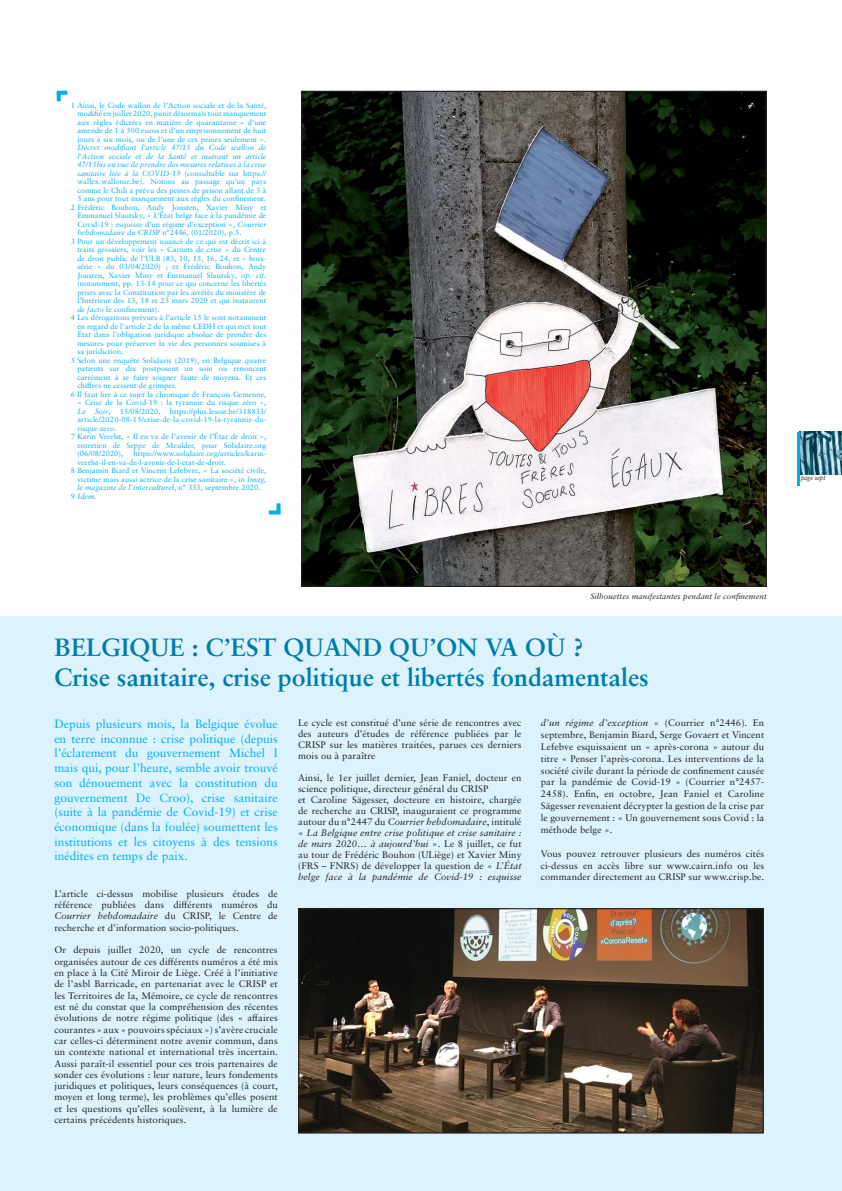
<style>
.page{position:relative;width:842px;height:1191px;background:#fff}
.page>*{position:absolute;margin:0;border:0;box-sizing:border-box;transform-origin:0 0}
.t1{font:700 25px/30px "Sabon LT Pro";color:#007dad}
.t2{font:12px/14.7px "Sabon LT Pro";color:#00aeef;text-align:justify}
.t3{font:9.5px/11.3px "Sabon LT Pro";letter-spacing:.01em;color:#231f20;text-align:justify}
.t4{font:italic 8px "Sabon LT Pro";letter-spacing:.01em;color:#231f20}
.t5{font:7.5px/8.5px "Sabon LT Pro";letter-spacing:.01em;color:#00aeef;text-align:justify}
.t6{font:italic 7.5px "Sabon LT Pro";letter-spacing:.01em;color:#00aeef}
.t7{font:italic 7px "Sabon LT Pro";letter-spacing:-.015em;color:#231f20;scale:.9 1}
.s1{font-style:normal}
.s2{font-style:italic}
</style>
<div class="page">
<div style="left:0;top:617px;width:842px;height:574px;background:#dcf2fd"></div>
<img style="left:303px;top:93px;width:462px;height:492px">
<img style="left:799px;top:432px;width:43px;height:42px">
<hr style="left:797px;top:432px;width:2px;height:53px;background:#00aeef">
<svg style="left:276px;top:503px;width:4px;height:7px"></svg>
<svg style="left:269px;top:510px;width:11px;height:4px"></svg>
<svg style="left:57px;top:95px;width:4px;height:6px"></svg>
<svg style="left:57px;top:91px;width:10px;height:4px"></svg>
<img style="left:300px;top:910px;width:462px;height:221px">
<div style="left:298px;top:908px;width:466px;height:225px;border:1px solid #231f20"></div>
<p class="t5" style="left:77px;top:102px;width:191px;text-indent:-6px">1 Ainsi, le Code wallon de l’Action sociale et de la Santé, modifié en juillet 2020, punit désormais tout manquement aux règles édictées en matière de quarantaine « d’une amende de 1 à 500 euros et d’un emprisonnement de huit jours à six mois, ou de l’une de ces peines seulement ».</p>
<p class="t6" style="left:77px;top:144px;width:191px">Décret modifiant l’article 47/15 du Code wallon de</p>
<p class="t6" style="left:77px;top:152px;width:190px">l’Action sociale et de la Santé et insérant un article</p>
<p class="t6" style="left:77px;top:161px;width:190px">47/15bis en vue de prendre des mesures relatives à la crise</p>
<p class="t6" style="left:77px;top:169px;width:190px">sanitaire liée à la COVID-19 <span class="s1">(consultable sur https://</span></p>
<p class="t5" style="left:77px;top:178px;width:190px">wallex.wallonie.be). Notons au passage qu’un pays</p>
<p class="t5" style="left:77px;top:187px;width:190px">comme le Chili a prévu des peines de prison allant de 3 à</p>
<p class="t5" style="left:77px;top:195px;width:190px">5 ans pour tout manquement aux règles du confinement.</p>
<p class="t5" style="left:71px;top:204px;width:197px">2 Frédéric Bouhon, Andy Jousten, Xavier Miny et</p>
<p class="t5" style="left:77px;top:212px;width:190px">Emmanuel Slautsky, « L’État belge face à la pandémie de</p>
<p class="t5" style="left:77px;top:221px;width:190px">Covid-19 : esquisse d’un régime d’exception », <span class="s2">Courrier</span></p>
<p class="t5" style="left:77px;top:229px;width:166px"><span class="s2">hebdomadaire du CRIS</span>P n°2446, (01/2020), p.5.</p>
<p class="t5" style="left:71px;top:238px;width:197px">3 Pour un développement nuancé de ce qui est décrit ici à</p>
<p class="t5" style="left:77px;top:246px;width:190px">traits grossiers, voir les « Carnets de crise » du Centre</p>
<p class="t5" style="left:77px;top:255px;width:190px">de droit public de l’ULB (#3, 10, 15, 16, 24, et « hors-</p>
<p class="t5" style="left:77px;top:263px;width:190px">série » du 03/04/2020) ; et Frédéric Bouhon, Andy</p>
<p class="t5" style="left:77px;top:272px;width:190px">Jousten, Xavier Miny et Emmanuel Slautsky, <span class="s2">op. cit.</span></p>
<p class="t5" style="left:77px;top:280px;width:190px">(notamment, pp. 13-14 pour ce qui concerne les libertés</p>
<p class="t5" style="left:77px;top:289px;width:190px">prises avec la Constitution par les arrêtés du ministère de</p>
<p class="t5" style="left:77px;top:297px;width:191px">l’Intérieur des 13, 18 et 23 mars 2020 et qui instaurent</p>
<p class="t5" style="left:77px;top:306px;width:84px"><span class="s2">de facto</span> le confinement).</p>
<p class="t5" style="left:71px;top:314px;width:197px">4 Les dérogations prévues à l’article 15 le sont notamment</p>
<p class="t5" style="left:77px;top:323px;width:191px">en regard de l’article 2 de la même CEDH et qui met tout</p>
<p class="t5" style="left:77px;top:331px;width:190px">État dans l’obligation juridique absolue de prendre des</p>
<p class="t5" style="left:77px;top:340px;width:191px">mesures pour préserver la vie des personnes soumises à</p>
<p class="t5" style="left:77px;top:348px;width:48px">sa juridiction.</p>
<p class="t5" style="left:71px;top:357px;width:197px">5 Selon une enquête Solidaris (2019), en Belgique quatre</p>
<p class="t5" style="left:77px;top:365px;width:190px">patients sur dix postposent un soin ou renoncent</p>
<p class="t5" style="left:77px;top:373px;width:191px">carrément à se faire soigner faute de moyens. Et ces</p>
<p class="t5" style="left:77px;top:382px;width:100px">chiffres ne cessent de grimper.</p>
<p class="t5" style="left:71px;top:390px;width:197px">6 Il faut lire à ce sujet la chronique de François Gemenne,</p>
<p class="t5" style="left:77px;top:399px;width:191px">« Crise de la Covid-19 : la tyrannie du risque zéro »,</p>
<p class="t5" style="left:77px;top:407px;width:190px"><span class="s2">Le Soir</span>, 15/08/2020, https://plus.lesoir.be/318833/</p>
<p class="t5" style="left:77px;top:416px;width:191px">article/2020-08-15/crise-de-la-covid-19-la-tyrannie-du-</p>
<p class="t5" style="left:77px;top:424px;width:41px">risque-zero.</p>
<p class="t5" style="left:71px;top:433px;width:197px">7 Karin Verelst, « Il en va de l’avenir de l’État de droit »,</p>
<p class="t5" style="left:77px;top:441px;width:190px">entretien de Seppe de Meulder, pour Solidaire.org</p>
<p class="t5" style="left:77px;top:450px;width:47px">(06/08/2020),</p>
<p class="t5" style="left:133px;top:450px;width:134px">https://www.solidaire.org/articles/karin-</p>
<p class="t5" style="left:77px;top:458px;width:150px">verelst-il-en-va-de-l-avenir-de-l-etat-de-droit.</p>
<p class="t5" style="left:71px;top:467px;width:197px">8 Benjamin Biard et Vincent Lefebvre, « La société civile,</p>
<p class="t5" style="left:77px;top:475px;width:190px">victime mais aussi actrice de la crise sanitaire », in <span class="s2">Imag,</span></p>
<p class="t6" style="left:77px;top:484px;width:185px">le magazine de l’interculturel<span class="s1">, n° 353, septembre 2020.</span></p>
<p class="t6" style="left:71px;top:492px;width:27px"><span class="s1">9</span> Idem<span class="s1">.</span></p>
<p class="t7" style="left:801px;top:474px;width:29px">page sept</p>
<p class="t4" style="left:590px;top:592px;width:178px">Silhouettes manifestantes pendant le confinement</p>
<h1 class="t1" style="left:54px;top:634px;width:596px">BELGIQUE : C’EST QUAND QU’ON VA OÙ ?<br>Crise sanitaire, crise politique et libertés fondamentales</h1>
<p class="t2" style="left:54px;top:717px;width:225px">Depuis plusieurs mois, la Belgique évolue en terre inconnue : crise politique (depuis l’éclatement du gouvernement Michel I mais qui, pour l’heure, semble avoir trouvé son dénouement avec la constitution du gouvernement De Croo), crise sanitaire (suite à la pandémie de Covid-19) et crise économique (dans la foulée) soumettent les institutions et les citoyens à des tensions inédites en temps de paix.</p>
<p class="t3" style="left:298px;top:718px;width:225px;line-height:11px">Le cycle est constitué d’une série de rencontres avec des auteurs d’études de référence publiées par le CRISP sur les matières traitées, parues ces derniers mois ou à paraître</p>
<p class="t3" style="left:541px;top:717px;width:225px;line-height:11.9px"><span class="s2">d’un régime d’exception</span> » (Courrier n°2446). En septembre, Benjamin Biard, Serge Govaert et Vincent Lefebve esquissaient un « après-corona » autour du titre « Penser l’après-corona. Les interventions de la société civile durant la période de confinement causée par la pandémie de Covid-19 » (Courrier n°2457- 2458). Enfin, en octobre, Jean Faniel et Caroline Sägesser revenaient décrypter la gestion de la crise par le gouvernement : « Un gouvernement sous Covid : la méthode belge ».</p>
<p class="t3" style="left:541px;top:848px;width:225px;line-height:11.9px">Vous pouvez retrouver plusieurs des numéros cités ci-dessus en accès libre sur www.cairn.info ou les commander directement au CRISP sur www.crisp.be.</p>
<p class="t3" style="left:298px;top:773px;width:225px;line-height:11px;text-align:left">Ainsi, le 1er juillet dernier, Jean Faniel, docteur en science politique, directeur général du CRISP<br>et Caroline Sägesser, docteure en histoire, chargée de recherche au CRISP, inauguraient ce programme autour du n°2447 du <span class="s2">Courrier hebdomadaire</span>, intitulé « <span class="s2">La Belgique entre crise politique et crise sanitaire : de mars 2020… à aujourd’hui</span> ». Le 8 juillet, ce fut au tour de Frédéric Bouhon (ULiège) et Xavier Miny (FRS – FNRS) de développer la question de « <span class="s2">L’État belge face à la pandémie de Covid-19 : esquisse</span></p>
<p class="t3" style="left:54px;top:888px;width:225px">L’article ci-dessus mobilise plusieurs études de référence publiées dans différents numéros du <span class="s2">Courrier hebdomadaire</span> du CRISP, le Centre de recherche et d’information socio-politiques.</p>
<p class="t3" style="left:54px;top:945px;width:225px">Or depuis juillet 2020, un cycle de rencontres organisées autour de ces différents numéros a été mis en place à la Cité Miroir de Liège. Créé à l’initiative de l’asbl Barricade, en partenariat avec le CRISP et les Territoires de la, Mémoire, ce cycle de rencontres est né du constat que la compréhension des récentes évolutions de notre régime politique (des « affaires courantes » aux « pouvoirs spéciaux ») s’avère cruciale car celles-ci déterminent notre avenir commun, dans un contexte national et international très incertain.<br>Aussi paraît-il essentiel pour ces trois partenaires de sonder ces évolutions : leur nature, leurs fondements juridiques et politiques, leurs conséquences (à court, moyen et long terme), les problèmes qu’elles posent et les questions qu’elles soulèvent, à la lumière de certains précédents historiques.</p>
</div>
